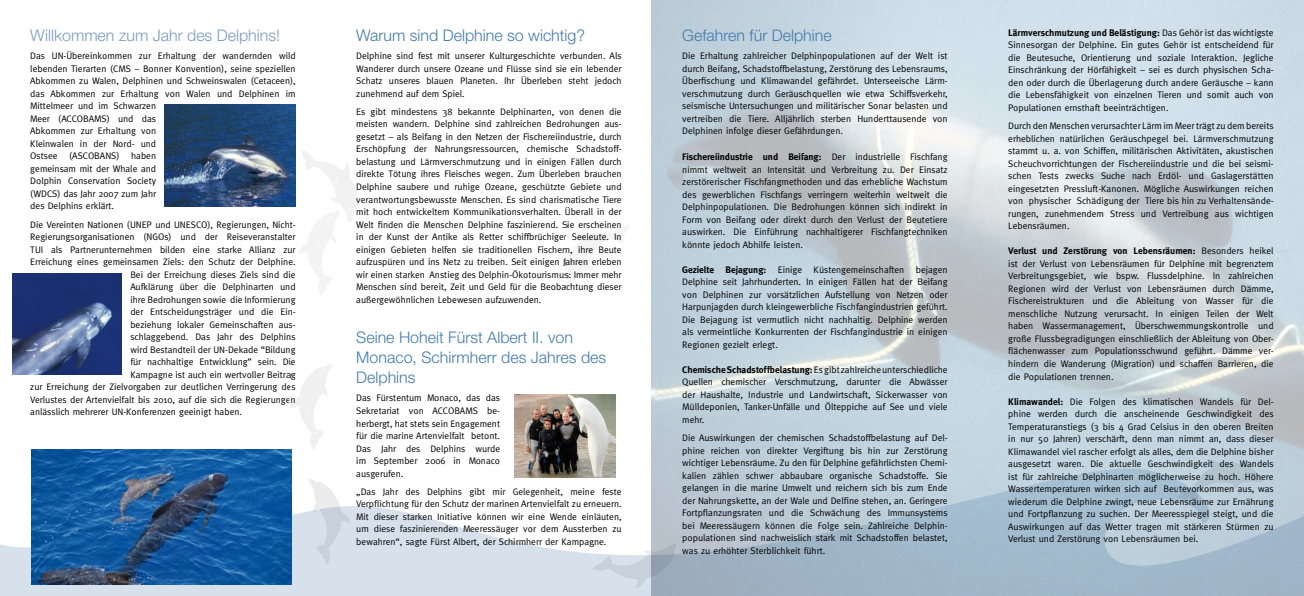
<style>
.page{position:relative;width:1304px;height:596px;background:#fff}
.page>*{position:absolute;margin:0;border:0;box-sizing:border-box;transform-origin:0 0}
.t1{font:300 16px/20px "Helvetica Neue";color:#427bab}
.t2{font:300 16px "Helvetica Neue";color:#7b9bc1}
.t3{font:9.5px/12.5px "Meta";color:#000;text-align:justify}
.s1{font-weight:700}
</style>
<div class="page">
<svg style="left:0;top:468px;width:652px;height:127px;fill:#d7e1ec"></svg>
<img style="left:514px;top:394px;width:102px;height:82px">
<svg style="left:309px;top:478px;width:41px;height:86px"></svg>
<svg style="left:566px;top:225px;width:63px;height:62px"></svg>
<svg style="left:290px;top:364px;width:41px;height:86px"></svg>
<svg style="left:299px;top:150px;width:59px;height:145px"></svg>
<svg style="left:1177px;top:459px;width:86px;height:42px;background:#b7cad6"></svg>
<img style="left:31px;top:449px;width:260px;height:135px">
<img style="left:12px;top:273px;width:110px;height:101px">
<img style="left:165px;top:104px;width:130px;height:102px">
<svg style="left:592px;top:543px;width:85px;height:45px"></svg>
<h1 class="t2" style="left:30px;top:25px;width:251px">Willkommen zum Jahr des Delphins!</h1>
<p class="t3" style="left:30px;top:49px;width:267px;text-align:left">Das UN-Übereinkommen zur Erhaltung der wandernden wild lebenden Tierarten (CMS – Bonner Konvention), seine speziellen Abkommen zu Walen, Delphinen und Schweinswalen (Cetaceen), das Abkommen zur Erhaltung von Walen und Delphinen im Mittelmeer und im Schwarzen<br>Meer (ACCOBAMS) und das<br>Abkommen zur Erhaltung von<br>Kleinwalen in der Nord- und<br>Ostsee (ASCOBANS) haben<br>gemeinsam mit der Whale and<br>Dolphin Conservation Society<br>(WDCS) das Jahr 2007 zum Jahr<br>des Delphins erklärt.</p>
<p class="t3" style="left:30px;top:218px;width:267px">Die Vereinten Nationen (UNEP und UNESCO), Regierungen, Nicht-</p>
<p class="t3" style="left:30px;top:230px;width:267px">Regierungsorganisationen (NGOs) und der Reiseveranstalter</p>
<p class="t3" style="left:30px;top:243px;width:267px">TUI als Partnerunternehmen bilden eine starke Allianz zur</p>
<p class="t3" style="left:30px;top:255px;width:267px">Erreichung eines gemeinsamen Ziels: den Schutz der Delphine.</p>
<p class="t3" style="left:130px;top:268px;width:167px">Bei der Erreichung dieses Ziels sind die</p>
<p class="t3" style="left:130px;top:280px;width:167px">Aufklärung über die Delphinarten und</p>
<p class="t3" style="left:130px;top:293px;width:167px">ihre Bedrohungen sowie die Informierung</p>
<p class="t3" style="left:130px;top:305px;width:166px">der Entscheidungsträger und die Ein-</p>
<p class="t3" style="left:130px;top:318px;width:166px">beziehung lokaler Gemeinschaften aus-</p>
<p class="t3" style="left:130px;top:330px;width:167px">schlag-gebend. Das Jahr des Delphins</p>
<p class="t3" style="left:130px;top:343px;width:167px">wird Bestandteil der UN-Dekade “Bildung</p>
<p class="t3" style="left:130px;top:355px;width:167px">für nachhaltige Entwicklung” sein. Die</p>
<p class="t3" style="left:130px;top:368px;width:167px">Kampagne ist auch ein wertvoller Beitrag</p>
<p class="t3" style="left:30px;top:380px;width:267px">zur Erreichung der Zielvorgaben zur deutlichen Verringerung des</p>
<p class="t3" style="left:30px;top:393px;width:267px">Verlustes der Artenvielfalt bis 2010, auf die sich die Regierungen</p>
<p class="t3" style="left:30px;top:405px;width:213px">anlässlich mehrerer UN-Konferenzen geeinigt haben.</p>
<h1 class="t1" style="left:356px;top:25px;width:230px">Warum sind Delphine so wichtig?</h1>
<p class="t3" style="left:356px;top:49px;width:267px">Delphine sind fest mit unserer Kulturgeschichte verbunden. Als Wanderer durch unsere Ozeane und Flüsse sind sie ein lebender Schatz unseres blauen Planeten. Ihr Überleben steht jedoch zunehmend auf dem Spiel.</p>
<p class="t3" style="left:356px;top:105px;width:267px">Es gibt mindestens 38 bekannte Delphinarten, von denen die meisten wandern. Delphine sind zahlreichen Bedrohungen aus&shy;gesetzt – als Beifang in den Netzen der Fischereiindustrie, durch Erschöpfung der Nahrungsressourcen, chemische Schadstoff&shy;belastung und Lärmverschmutzung und in einigen Fällen durch direkte Tötung ihres Fleisches wegen. Zum Überleben brauchen Delphine saubere und ruhige Ozeane, geschützte Gebiete und verantwortungsbewusste Menschen. Es sind charismatische Tiere mit hoch entwickeltem Kommunikationsverhalten. Überall in der Welt finden die Menschen Delphine faszinierend. Sie erscheinen in der Kunst der Antike als Retter schiffbrüchiger Seeleute. In einigen Gebieten helfen sie traditionellen Fischern, ihre Beute aufzuspüren und ins Netz zu treiben. Seit einigen Jahren erleben wir einen starken Anstieg des Delphin-Ökotourismus: Immer mehr Menschen sind bereit, Zeit und Geld für die Beobachtung dieser außergewöhnlichen Lebewesen aufzuwenden.</p>
<h1 class="t1" style="left:356px;top:327px;width:251px">Seine Hoheit Fürst Albert II. von<br>Monaco, Schirmherr des Jahres des<br>Delphins</h1>
<p class="t3" style="left:356px;top:391px;width:145px">Das Fürstentum Monaco, das das Sekretariat von ACCOBAMS be&shy;herbergt, hat stets sein Enga-gement für die marine Artenvielfalt betont.<br>Das Jahr des Delphins wurde im September 2006 in Monaco ausgerufen.</p>
<p class="t3" style="left:356px;top:484px;width:267px">„Das Jahr des Delphins gibt mir Gelegenheit, meine feste Verpflichtung für den Schutz der marinen Artenvielfalt zu erneuern.<br>Mit dieser starken Initiative können wir eine Wende einläuten, um diese faszinierenden Meeressäuger vor dem Aussterben zu bewahren“, sagte Fürst Albert, der Schirmherr der Kampagne.</p>
<h1 class="t1" style="left:682px;top:25px;width:151px">Gefahren für Delphine</h1>
<p class="t3" style="left:682px;top:49px;width:267px">Die Erhaltung zahlreicher Delphinpopulationen auf der Welt ist durch Beifang, Schadstoffbelastung, Zerstörung des Lebensraums, Überfischung und Klimawandel gefährdet. Unterseeische Lärm&shy;verschmutzung durch Geräuschquellen wie etwa Schiffsverkehr, seismische Untersuchungen und militärischer Sonar belasten und vertreiben die Tiere. Alljährlich sterben Hunderttausende von Delphinen infolge dieser Gefährdungen.</p>
<p class="t3" style="left:682px;top:150px;width:267px"><span class="s1">Fischereiindustrie und Beifang:</span> Der industrielle Fischfang nimmt weltweit an Intensität und Verbreitung zu. Der Einsatz zerstörerischer Fischfangmethoden und das erhebliche Wachstum des gewerblichen Fischfangs verringern weiterhin weltweit die Delphinpopulationen. Die Bedrohungen können sich indirekt in Form von Beifang oder direkt durch den Verlust der Beutetiere auswirken. Die Einführung nachhaltigerer Fischfangtechniken könnte jedoch Abhilfe leisten.</p>
<p class="t3" style="left:682px;top:263px;width:267px"><span class="s1">Gezielte Bejagung:</span> Einige Küstengemeinschaften bejagen Delphine seit Jahrhunderten. In einigen Fällen hat der Beifang von Delphinen zur vorsätzlichen Aufstellung von Netzen oder Harpunjagden durch kleingewerbliche Fischfangindustrien geführt.<br>Die Bejagung ist vermutlich nicht nachhaltig. Delphine werden als vermeintliche Konkurrenten der Fischfangindustrie in einigen Regionen gezielt erlegt.</p>
<p class="t3" style="left:682px;top:363px;width:267px"><span class="s1">Chemische Schadstoffbelastung:</span> Es gibt zahlreiche unterschiedliche Quellen chemischer Verschmutz-ung, darunter die Abwässer der Haushalte, Industrie und Land-wirtschaft, Sickerwasser von Mülldeponien, Tanker-Unfälle und Ölteppiche auf See und viele mehr.</p>
<p class="t3" style="left:682px;top:431px;width:267px">Die Auswirkungen der chemischen Schadstoffbelastung auf Del&shy;phine reichen von direkter Vergiftung bis hin zur Zerstörung wichtiger Lebensräume. Zu den für Delphine gefährlichsten Chemi&shy;kalien zählen schwer abbaubare organische Schadstoffe. Sie gelangen in die marine Umwelt und reichern sich bis zum Ende der Nahrungskette, an der Wale und Delfine stehen, an. Geringere Fortpflanzungsraten und die Schwächung des Immunsystems bei Meeressäugern können die Folge sein. Zahlreiche Delphin&shy;populationen sind nachweislich stark mit Schadstoffen belastet, was zu erhöhter Sterblichkeit führt.</p>
<p class="t3" style="left:1008px;top:26px;width:267px"><span class="s1">Lärmverschmutzung und Belästigung:</span> Das Gehör ist das wichtigste Sinnesorgan der Delphine. Ein gutes Gehör ist entscheidend für die Beutesuche, Orientierung und soziale Interaktion. Jegliche Einschränkung der Hörfähigkeit – sei es durch physischen Scha&shy;den oder durch die Überlagerung durch andere Geräusche – kann die Lebensfähigkeit von einzelnen Tieren und somit auch von Popu-lationen ernsthaft beeinträchtigen.</p>
<p class="t3" style="left:1008px;top:119px;width:267px">Durch den Menschen verursachter Lärm im Meer trägt zu dem bereits erheblichen natürlichen Geräuschpegel bei. Lärmverschmutzung stammt u. a. von Schiffen, militärischen Aktivitäten, akustischen Scheuchvorrichtungen der Fischereiindustrie und die bei seismi&shy;schen Tests zwecks Suche nach Erdöl- und Gaslagerstätten eingesetzten Pressluft-Kanonen. Mögliche Auswirkungen reichen von physischer Schädigung der Tiere bis hin zu Verhaltensände&shy;rungen, zunehmendem Stress und Vertreibung aus wichtigen Lebensräumen.</p>
<p class="t3" style="left:1008px;top:244px;width:267px"><span class="s1">Verlust und Zerstörung von Lebensräumen:</span> Besonders heikel ist der Verlust von Lebensräumen für Delphine mit begrenztem Verbreitungsgebiet, wie bspw. Flussdelphine. In zahlreichen Regio-nen wird der Verlust von Lebensräumen durch Dämme, Fische-rei-strukturen und die Ableitung von Wasser für die menschliche Nutzung verursacht. In einigen Teilen der Welt haben Wassermanagement, Überschwemmungskontrolle und große Flussbegradigungen einschließlich der Ableitung von Ober&shy;flächenwasser zum Populationsschwund geführt. Dämme ver&shy;hindern die Wanderung (Migration) und schaffen Barrieren, die die Populationen trennen.</p>
<p class="t3" style="left:1008px;top:394px;width:267px"><span class="s1">Klimawandel:</span> Die Folgen des klimatischen Wandels für Del&shy;phine werden durch die anscheinende Geschwindigkeit des Tem- pe-raturanstiegs (3 bis 4 Grad Celsius in den oberen Breiten in nur 50 Jahren) verschärft, denn man nimmt an, dass dieser Klimawandel viel rascher erfolgt als alles, dem die Delphine bisher ausgesetzt waren. Die aktuelle Geschwindigkeit des Wandels ist für zahlreiche Delphinarten möglicherweise zu hoch. Höhere Wassertemperaturen wirken sich auf Beutevorkommen aus, was wiederum die Delphine zwingt, neue Lebensräume zur Ernährung und Fortpflanzung zu suchen. Der Meeresspiegel steigt, und die Auswirkungen auf das Wetter tragen mit stärkeren Stürmen zu Verlust und Zerstörung von Lebensräumen bei.</p>
</div>
